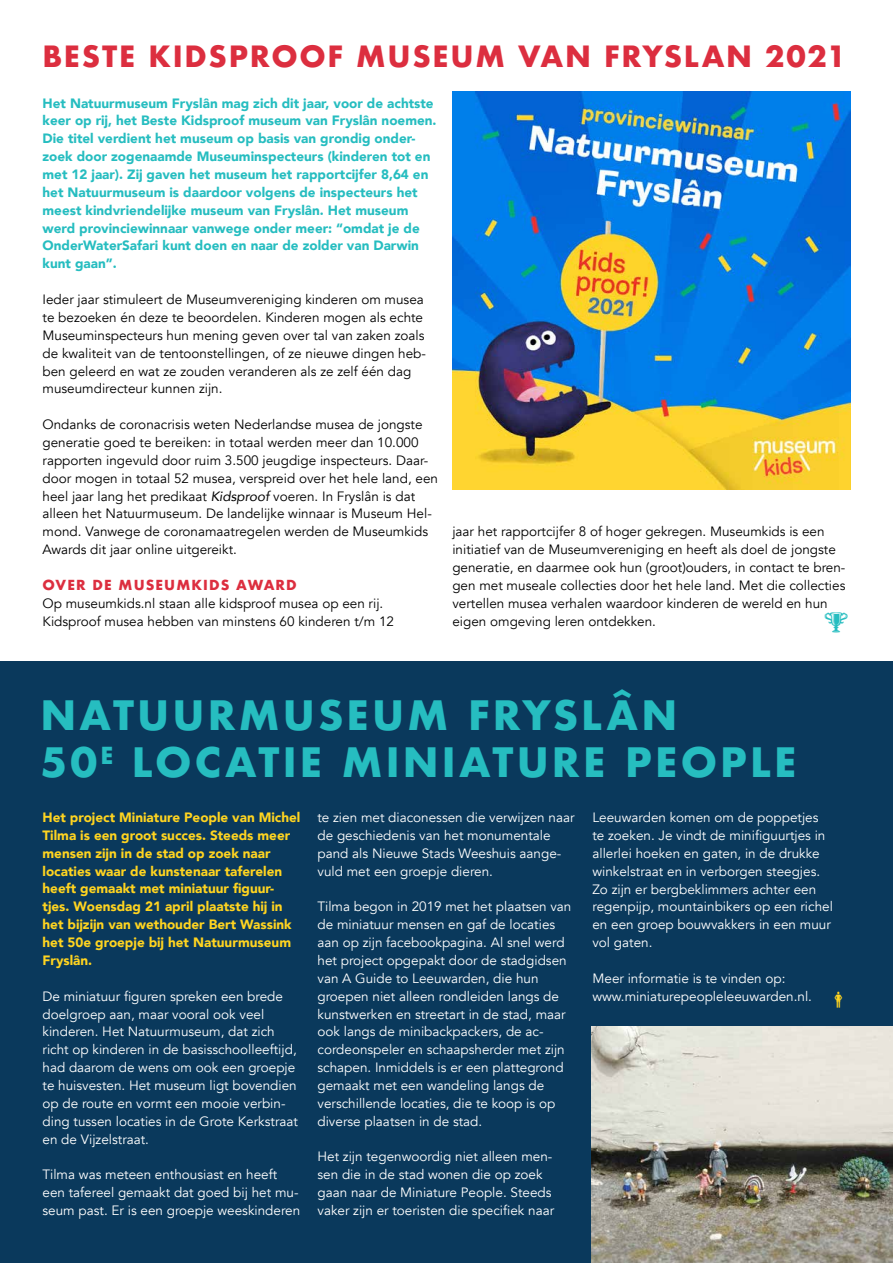
<style>
.page{position:relative;width:893px;height:1263px;background:#fff}
.page>*{position:absolute;margin:0;border:0;box-sizing:border-box;transform-origin:0 0}
.t1{font:700 39.45px/47.7px "Futura";letter-spacing:.08em;color:#26bdc0}
.t2{font:700 28.5px "Futura";letter-spacing:.06em;color:#dc2e3f}
.t3{font:13.5px/17.9px "Avenir";color:#fff}
.t4{font:13.5px/17.9px "Avenir";color:#000}
.t5{font:900 13.5px/17.9px "Avenir";color:#26bdc0}
.t6{font:900 13.5px/17.9px "Avenir";color:#ffd420}
.t7{font:700 13.5px "Futura";letter-spacing:.08em;color:#dc2e3f}
.s1{font-style:italic}
</style>
<div class="page">
<div style="left:0;top:661px;width:893px;height:602px;background:#0a395c"></div>
<img style="left:453px;top:92px;width:397px;height:397px">
<img style="left:591px;top:1026px;width:302px;height:237px">
<h2 class="t2" style="left:43px;top:36px;width:805px">BESTE KIDSPROOF MUSEUM VAN FRYSLAN 2021</h2>
<p class="t5" style="left:43px;top:94px;width:396px">Het Natuurmuseum Fryslân mag zich dit jaar, voor de achtste keer op rij, het Beste Kidsproof museum van Fryslân noemen.<br>Die titel verdient het museum op basis van grondig onder&shy;zoek door zogenaamde Museuminspecteurs (kinderen tot en met 12 jaar). Zij gaven het museum het rapportcijfer 8,64 en het Natuurmuseum is daardoor volgens de inspecteurs het meest kindvriendelijke museum van Fryslân. Het museum werd provinciewinnaar vanwege onder meer: “omdat je de OnderWaterSafari kunt doen en naar de zolder van Darwin kunt gaan”.</p>
<p class="t4" style="left:43px;top:291px;width:385px">Ieder jaar stimuleert de Museumvereniging kinderen om musea te bezoeken én deze te beoordelen. Kinderen mogen als echte Museuminspecteurs hun mening geven over tal van zaken zoals de kwaliteit van de tentoonstellingen, of ze nieuwe dingen heb&shy;ben geleerd en wat ze zouden veranderen als ze zelf één dag museumdirecteur kunnen zijn.</p>
<p class="t4" style="left:43px;top:416px;width:397px">Ondanks de coronacrisis weten Nederlandse musea de jongste generatie goed te bereiken: in totaal werden meer dan 10.000 rapporten ingevuld door ruim 3.500 jeugdige inspecteurs. Daar&shy;door mogen in totaal 52 musea, verspreid over het hele land, een heel jaar lang het predikaat <span class="s1">Kidsproof</span> voeren. In Fryslân is dat alleen het Natuurmuseum. De landelijke winnaar is Museum Hel&shy;mond. Vanwege de coronamaatregelen werden de Museumkids Awards dit jaar online uitgereikt.</p>
<p class="t7" style="left:43px;top:575px;width:256px">OVER DE MUSEUMKIDS AWARD</p>
<p class="t4" style="left:43px;top:594px;width:353px">Op museumkids.nl staan alle kidsproof musea op een rij.<br>Kidsproof musea hebben van minstens 60 kinderen t/m 12</p>
<p class="t4" style="left:452px;top:523px;width:395px">jaar het rapportcijfer 8 of hoger gekregen. Museumkids is een initiatief van de Museumvereniging en heeft als doel de jongste generatie, en daarmee ook hun (groot)ouders, in contact te bren&shy;gen met museale collecties door het hele land. Met die collecties vertellen musea verhalen waardoor kinderen de wereld en hun eigen omgeving leren ontdekken.</p>
<h1 class="t1" style="left:41px;top:691px;width:758px">NATUURMUSEUM FRYSLÂN<br>50<sup>E</sup> LOCATIE MINIATURE PEOPLE</h1>
<p class="t6" style="left:43px;top:808px;width:259px">Het project Miniature People van Michel Tilma is een groot succes. Steeds meer mensen zijn in de stad op zoek naar locaties waar de kunstenaar taferelen heeft gemaakt met miniatuur figuur&shy;tjes. Woensdag 21 april plaatste hij in het bijzijn van wethouder Bert Wassink het 50e groepje bij het Natuurmuseum Fryslân.</p>
<p class="t3" style="left:43px;top:987px;width:257px">De miniatuur figuren spreken een brede doelgroep aan, maar vooral ook veel kinderen. Het Natuurmuseum, dat zich richt op kinderen in de basisschoolleeftijd, had daarom de wens om ook een groepje te huisvesten. Het museum ligt bovendien op de route en vormt een mooie verbin&shy;ding tussen locaties in de Grote Kerkstraat en de Vijzelstraat.</p>
<p class="t3" style="left:43px;top:1166px;width:259px">Tilma was meteen enthousiast en heeft een tafereel gemaakt dat goed bij het mu&shy;seum past. Er is een groepje weeskinderen</p>
<p class="t3" style="left:317px;top:809px;width:259px">te zien met diaconessen die verwijzen naar de geschiedenis van het monumentale pand als Nieuwe Stads Weeshuis aange&shy;vuld met een groepje dieren.</p>
<p class="t3" style="left:317px;top:898px;width:255px">Tilma begon in 2019 met het plaatsen van de miniatuur mensen en gaf de locaties aan op zijn facebookpagina. Al snel werd het project opgepakt door de stadgidsen van A Guide to Leeuwarden, die hun groepen niet alleen rondleiden langs de kunstwerken en streetart in de stad, maar ook langs de minibackpackers, de ac&shy;cordeonspeler en schaapsherder met zijn schapen. Inmiddels is er een plattegrond gemaakt met een wandeling langs de verschillende locaties, die te koop is op diverse plaatsen in de stad.</p>
<p class="t3" style="left:317px;top:1148px;width:238px">Het zijn tegenwoordig niet alleen men&shy;sen die in de stad wonen die op zoek gaan naar de Miniature People. Steeds vaker zijn er toeristen die specifiek naar</p>
<p class="t3" style="left:592px;top:809px;width:242px">Leeuwarden komen om de poppetjes te zoeken. Je vindt de minifiguurtjes in allerlei hoeken en gaten, in de drukke winkelstraat en in verborgen steegjes.<br>Zo zijn er bergbeklimmers achter een regenpijp, mountainbikers op een richel en een groep bouwvakkers in een muur vol gaten.</p>
<p class="t3" style="left:592px;top:969px;width:221px">Meer informatie is te vinden op: www.miniaturepeopleleeuwarden.nl.</p>
</div>
